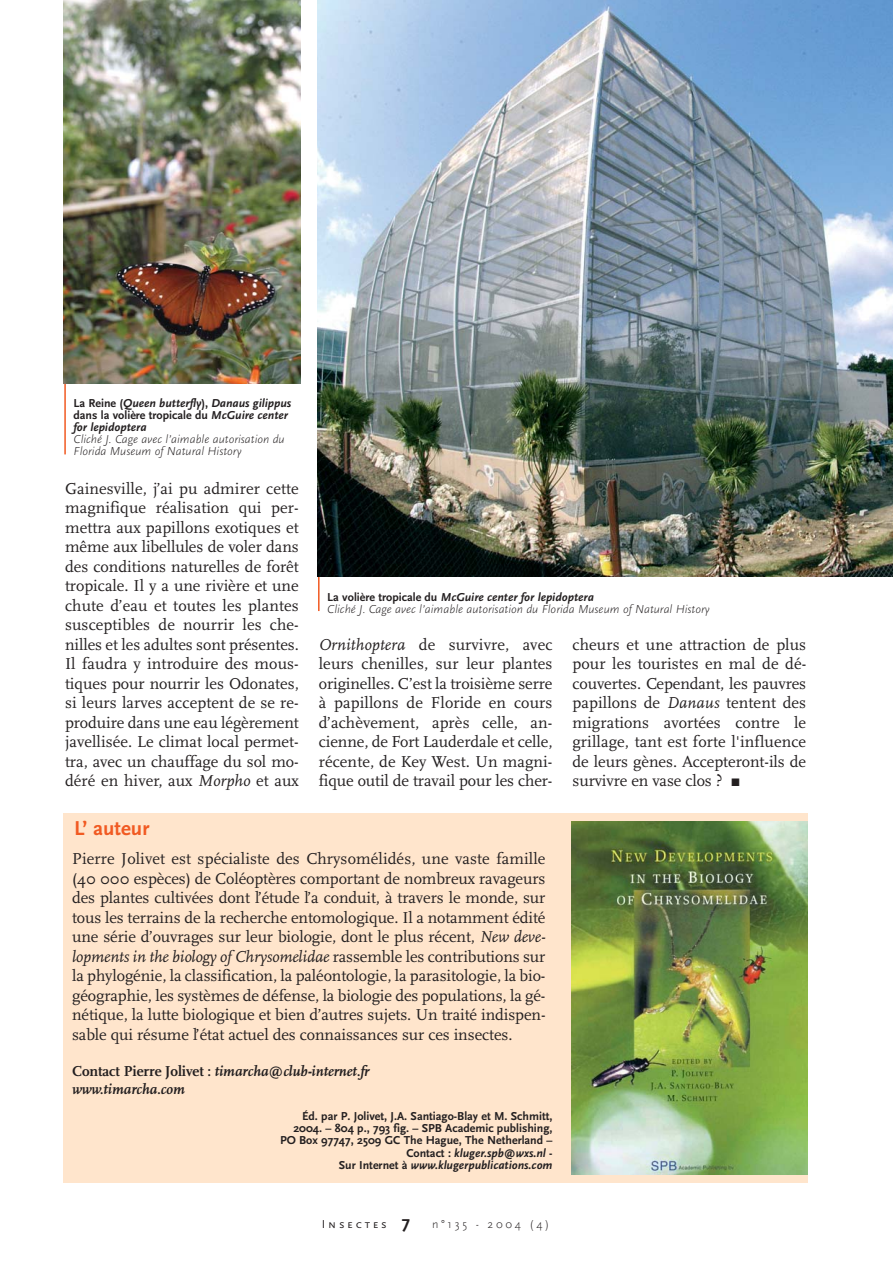
<style>
.page{position:relative;width:893px;height:1263px;background:#fff}
.page>*{position:absolute;margin:0;border:0;box-sizing:border-box;transform-origin:0 0}
.t1{font:700 21px "Scala Sans";color:#f15a22}
.t2{font:16.5px/19.5px "Scala";letter-spacing:-.005em;color:#231f20;text-align:justify}
.t3{font:italic 700 15px/18px "Scala";letter-spacing:-.005em;color:#231f20}
.t4{font:700 12px/12px "Scala Sans";color:#231f20;text-align:right}
.t5{font:italic 300 12px/12px "Scala Sans";color:#231f20}
.t6{font:italic 700 12px/12px "Scala Sans";color:#231f20}
.t7{font:300 12px "Scala Sans";letter-spacing:.22em;color:#231f20}
.s1{font-style:normal}
.s2{font-style:italic}
.s3{font-weight:700;font-style:normal}
.s4{font-weight:700}
.s5{font-family:"Scala Sans Expert"}
.s6{font-family:"Scala Sans Caps";font-weight:400}
.s7{font-weight:700;font-size:18px}
</style>
<div class="page">
<div style="left:64px;top:813px;width:744px;height:370px;background:#ffe5cc"></div>
<hr style="left:64px;top:371px;width:2px;height:83px;background:#f15a22">
<img style="left:64px;top:0;width:236px;height:384px">
<hr style="left:318px;top:564px;width:2px;height:47px;background:#f15a22">
<img style="left:317px;top:0;width:576px;height:577px">
<img style="left:571px;top:822px;width:237px;height:352px">
<p class="t6" style="left:74px;top:398px;width:219px"><span class="s1">La Reine (</span>Queen butterfly<span class="s1">),</span> Danaus gilippus <span class="s1">dans la volière tropicale du</span> McGuire center for lepidoptera</p>
<p class="t5" style="left:74px;top:435px;width:213px">Cliché J. Cage avec l’aimable autorisation du<br>Florida Museum of Natural History</p>
<p class="t2" style="left:65px;top:480px;width:235px">Gainesville, j’ai pu admirer cette magnifique réalisation qui per&shy;mettra aux papillons exotiques et même aux libellules de voler dans des conditions naturelles de forêt tropicale. Il y a une rivière et une chute d’eau et toutes les plantes susceptibles de nourrir les che&shy;nilles et les adultes sont présentes.<br>Il faudra y introduire des mous&shy;tiques pour nourrir les Odonates, si leurs larves acceptent de se re&shy;produire dans une eau légèrement javellisée. Le climat local permet&shy;tra, avec un chauffage du sol mo&shy;déré en hiver, aux <span class="s2">Morpho</span> et aux</p>
<p class="t5" style="left:327px;top:592px;width:384px"><span class="s3">La volière tropicale du</span> <span class="s4">McGuire center for lepidoptera<br></span>Cliché J. Cage avec l’aimable autorisation du Florida Museum of Natural History</p>
<p class="t2" style="left:319px;top:636px;width:235px"><span class="s2">Ornithoptera</span> de survivre, avec leurs chenilles, sur leur plantes originelles. C’est la troisième serre à papillons de Floride en cours d’achèvement, après celle, an&shy;cienne, de Fort Lauderdale et celle, récente, de Key West. Un magni&shy;fique outil de travail pour les cher-</p>
<p class="t2" style="left:572px;top:636px;width:235px">cheurs et une attraction de plus pour les touristes en mal de dé&shy;couvertes. Cependant, les pauvres papillons de <span class="s2">Danaus</span> tentent des migrations avortées contre le grillage, tant est forte l'influence de leurs gènes. Accepteront-ils de survivre en vase clos ? <span class="s5">r</span></p>
<p class="t1" style="left:74px;top:820px;width:77px">L’ auteur</p>
<p class="t2" style="left:72px;top:850px;width:475px">Pierre Jolivet est spécialiste des Chrysomélidés, une vaste famille (40 000 espèces) de Coléoptères comportant de nombreux ravageurs des plantes cultivées dont l’étude l’a conduit, à travers le monde, sur tous les terrains de la recherche entomologique. Il a notamment édité une série d’ouvrages sur leur biologie, dont le plus récent, <span class="s2">New deve&shy;lopments in the biology of Chrysomelidae</span> rassemble les contributions sur la phylogénie, la classification, la paléontologie, la parasitologie, la bio&shy;géographie, les systèmes de défense, la biologie des populations, la gé&shy;nétique, la lutte biologique et bien d’autres sujets. Un traité indispen&shy;sable qui résume l’état actuel des connaissances sur ces insectes.</p>
<p class="t3" style="left:72px;top:1064px;width:299px"><span class="s1">Contact Pierre Jolivet :</span> timarcha@club-internet.fr www.timarcha.com</p>
<p class="t4" style="left:280px;top:1111px;width:274px">Éd. par P. Jolivet, J.A. Santiago-Blay et M. Schmitt, 2004. – 804 p., 793 fig. – SPB Academic publishing, PO Box 97747, 2509 GC The Hague, The Netherland – Contact : <span class="s2">kluger.spb@wxs.nl</span> -<br>Sur Internet à <span class="s2">www.klugerpublications.com</span></p>
<p class="t7" style="left:322px;top:1219px;width:229px"><span class="s6">Insectes</span> <span class="s7">7</span> n°135 - 2004 (4)</p>
</div>
